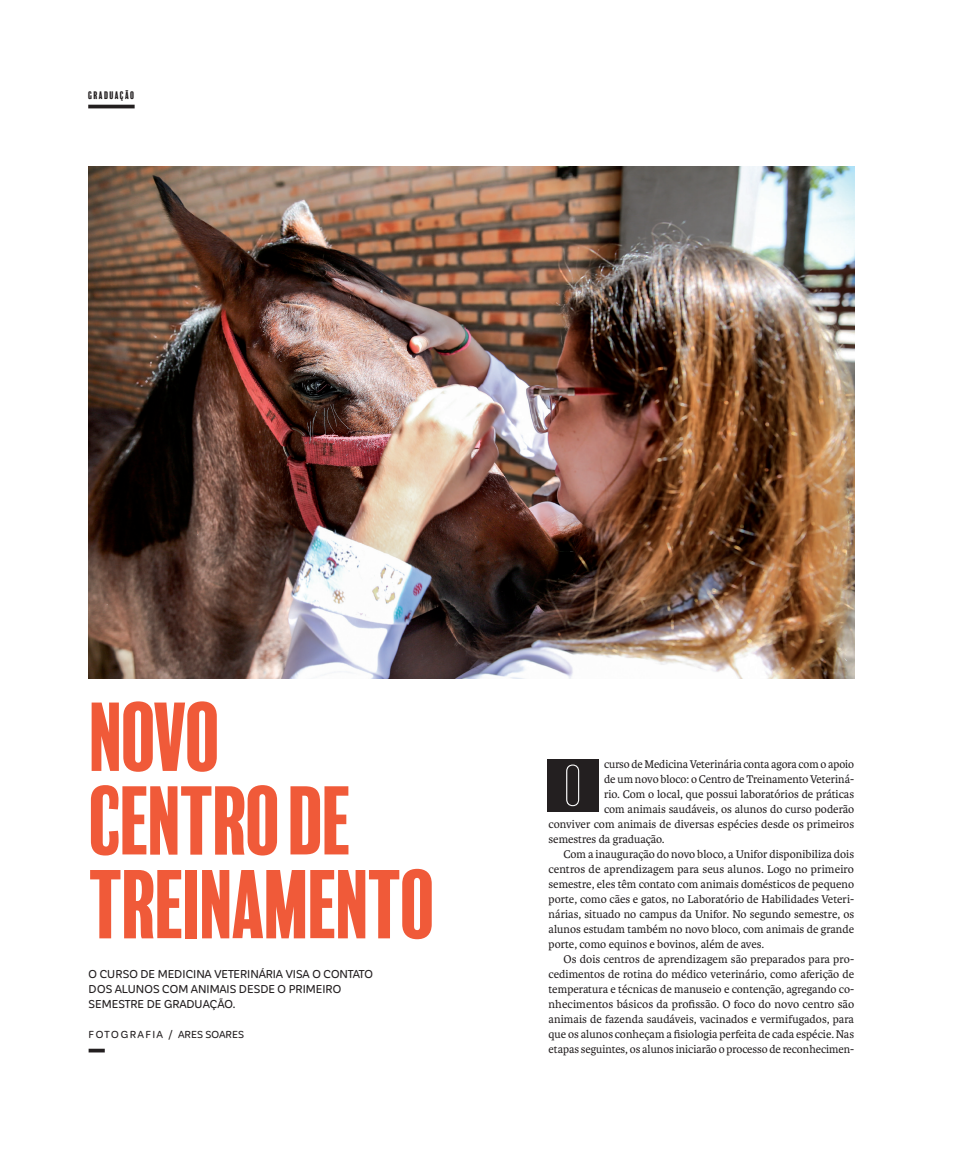
<style>
.page{position:relative;width:957px;height:1152px;background:#fff}
.page>*{position:absolute;margin:0;border:0;box-sizing:border-box;transform-origin:0 0}
.t1{font:88.75px/83.8px "Balboa Plus Fill";letter-spacing:-.08em;color:#f05a39}
.t2{font:58.88px "Balboa Plus Inline";color:#fff}
.t3{font:11.88px "Karmina";color:#231f20}
.t4{font:500 11.25px/15px "Corporative Sans Rd";letter-spacing:.005em;color:#231f20}
.t5{font:500 10px "Corporative Sans Rd";letter-spacing:.125em;color:#231f20}
.t6{font:10px "Balboa Plus Fill";letter-spacing:.08em;color:#231f20}
</style>
<div class="page">
<img style="left:89px;top:167px;width:765px;height:511px">
<hr style="left:88px;top:105px;width:47px;height:3px;background:#231f20">
<svg style="left:89px;top:1048px;width:16px;height:4px"></svg>
<div style="left:547px;top:759px;width:52px;height:52px;background:#231f20"></div>
<p class="t6" style="left:88px;top:90px;width:48px">GRADUAÇÃO</p>
<h1 class="t1" style="left:89px;top:696px;width:353px">NOVO<br>CENTRO DE<br>TREINAMENTO</h1>
<p class="t4" style="left:89px;top:966px;width:286px">O CURSO DE MEDICINA VETERINÁRIA VISA O CONTATO<br>DOS ALUNOS COM ANIMAIS DESDE O PRIMEIRO<br>SEMESTRE DE GRADUAÇÃO.</p>
<p class="t5" style="left:89px;top:1029px;width:157px">FOTOGRAFIA / ARES SOARES</p>
<p class="t3" style="left:604px;top:757px;width:252px">curso de Medicina Veterinária conta agora com o apoio</p>
<p class="t3" style="left:604px;top:772px;width:252px">de um novo bloco: o Centro de Treinamento Veteriná-</p>
<p class="t3" style="left:604px;top:787px;width:252px">rio. Com o local, que possui laboratórios de práticas</p>
<p class="t3" style="left:604px;top:802px;width:252px">com animais saudáveis, os alunos do curso poderão</p>
<p class="t3" style="left:548px;top:817px;width:307px">conviver com animais de diversas espécies desde os primeiros</p>
<p class="t3" style="left:548px;top:832px;width:118px">semestres da graduação.</p>
<p class="t3" style="left:563px;top:847px;width:292px">Com a inauguração do novo bloco, a Unifor disponibiliza dois</p>
<p class="t3" style="left:548px;top:862px;width:307px">centros de aprendizagem para seus alunos. Logo no primeiro</p>
<p class="t3" style="left:548px;top:877px;width:307px">semestre, eles têm contato com animais domésticos de pequeno</p>
<p class="t3" style="left:548px;top:892px;width:307px">porte, como cães e gatos, no Laboratório de Habilidades Veteri-</p>
<p class="t3" style="left:548px;top:907px;width:307px">nárias, situado no campus da Unifor. No segundo semestre, os</p>
<p class="t3" style="left:548px;top:922px;width:307px">alunos estudam também no novo bloco, com animais de grande</p>
<p class="t3" style="left:548px;top:937px;width:217px">porte, como equinos e bovinos, além de aves.</p>
<p class="t3" style="left:563px;top:952px;width:292px">Os dois centros de aprendizagem são preparados para pro-</p>
<p class="t3" style="left:548px;top:967px;width:307px">cedimentos de rotina do médico veterinário, como aferição de</p>
<p class="t3" style="left:548px;top:982px;width:307px">temperatura e técnicas de manuseio e contenção, agregando co-</p>
<p class="t3" style="left:548px;top:997px;width:307px">nhecimentos básicos da profissão. O foco do novo centro são</p>
<p class="t3" style="left:548px;top:1012px;width:307px">animais de fazenda saudáveis, vacinados e vermifugados, para</p>
<p class="t3" style="left:548px;top:1027px;width:307px">que os alunos conheçam a fisiologia perfeita de cada espécie. Nas</p>
<p class="t3" style="left:548px;top:1042px;width:307px">etapas seguintes, os alunos iniciarão o processo de reconhecimen-</p>
<h2 class="t2" style="left:561px;top:754px;width:28px">o</h2>
</div>
